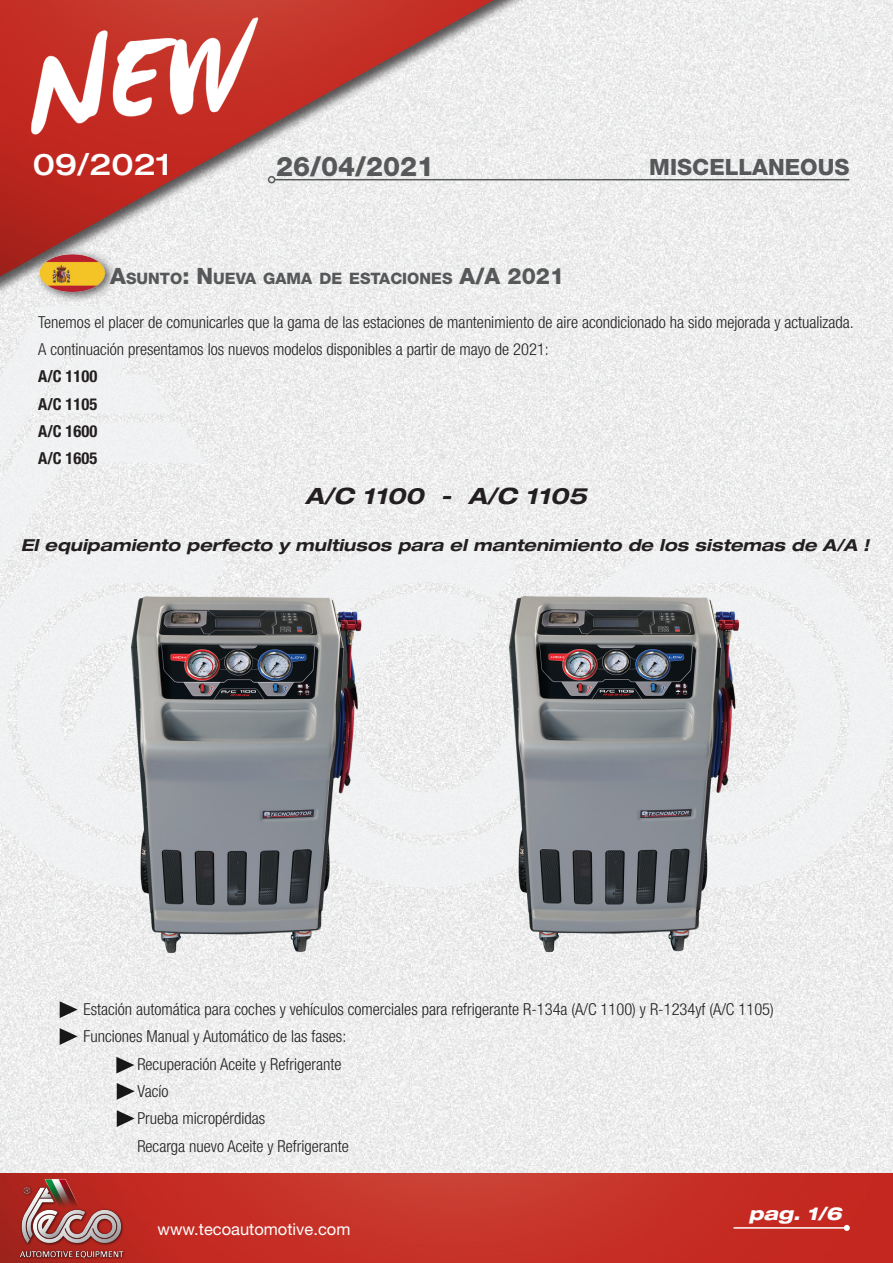
<style>
.page{position:relative;width:893px;height:1263px;background:#fff}
.page>*{position:absolute;margin:0;border:0;box-sizing:border-box;transform-origin:0 0}
.t1{font:500 expanded 30px "Helvetica Neue LT Std";color:#fff}
.t2{font:800 27px "Helvetica Neue LT Std";color:#57585a}
.t3{font:italic 700 expanded 22.5px "Helvetica Neue LT Std";color:#231f20}
.t4{font:800 22.5px "Helvetica Neue LT Std";color:#57585a}
.t5{font:italic 800 expanded 18px "Helvetica Neue LT Std";color:#fff}
.t6{font:300 condensed 16.5px/27.3px "Helvetica Neue LT Std";color:#231f20}
.t7{font:italic 700 expanded 16.5px "Helvetica Neue LT Std";color:#231f20}
.t8{font:700 condensed 16.5px/27.3px "Helvetica Neue LT Std";color:#231f20;text-align:justify}
.t9{font:16.5px "Helvetica Neue LT Std";color:#fff}
.t10{font:800 15.75px "Helvetica Neue LT Std";color:#57585a}
.s1{font-size:22.5px}
</style>
<div class="page">
<img style="left:0;top:888px;width:893px;height:285px">
<img style="left:0;top:1173px;width:893px;height:90px">
<img style="left:18px;top:1176px;width:155px;height:83px">
<hr style="left:733px;top:1227px;width:114px;height:2px;background:#fff">
<svg style="left:844px;top:1225px;width:6px;height:6px"></svg>
<svg style="left:0;top:415px;width:893px;height:473px;fill:#eff0f1"></svg>
<div style="left:0;top:0;width:893px;height:415px;background:#231f20;opacity:.75"></div>
<img style="left:0;top:0;width:494px;height:276px">
<img style="left:15px;top:13px;width:266px;height:141px">
<hr style="left:275px;top:179px;width:574px;height:1px;background:#57585a">
<div style="left:268px;top:176px;width:7px;height:7px;border:2px solid #57585a;border-radius:50%"></div>
<div style="left:34px;top:248px;width:83px;height:55px;background:#231f20;opacity:.75"></div>
<img style="left:39px;top:253px;width:67px;height:39px">
<img style="left:116px;top:585px;width:254px;height:371px">
<img style="left:502px;top:585px;width:243px;height:371px">
<svg style="left:60px;top:1001px;width:18px;height:17px"></svg>
<svg style="left:60px;top:1028px;width:18px;height:17px"></svg>
<svg style="left:116px;top:1057px;width:18px;height:16px"></svg>
<svg style="left:117px;top:1083px;width:18px;height:17px"></svg>
<svg style="left:117px;top:1110px;width:18px;height:17px"></svg>
<h1 class="t1" style="left:33px;top:146px;width:140px">09/2021</h1>
<h2 class="t2" style="left:276px;top:150px;width:160px">26/04/2021</h2>
<p class="t10" style="left:110px;top:269px;width:455px"><span class="s1">A</span>SUNTO<span class="s1">: N</span> UEVA GAMA DE ESTACIONES <span class="s1">A/A 2021</span></p>
<h3 class="t4" style="left:649px;top:154px;width:16px">MISCE</h3>
<h3 class="t4" style="left:725px;top:154px;width:61px">LLANEOUS</h3>
<p class="t6" style="left:38px;top:308px;width:817px">Tenemos el placer de comunicarles que la gama de las estaciones de mantenimiento de aire acondicionado ha sido mejorada y actualizada.<br>A continuación presentamos los nuevos modelos disponibles a partir de mayo de 2021:</p>
<p class="t8" style="left:38px;top:363px;width:61px">A/C 1100<br>A/C 1105<br>A/C 1600<br>A/C 1605</p>
<h3 class="t3" style="left:305px;top:482px;width:283px">A/C 1100 - A/C 1105</h3>
<p class="t7" style="left:21px;top:535px;width:850px">El equipamiento perfecto y multiusos para el mantenimiento de los sistemas de A/A !</p>
<p class="t6" style="left:83px;top:995px;width:692px">Estación automática para coches y vehículos comerciales para refrigerante R-134a (A/C 1100) y R-1234yf (A/C 1105)</p>
<p class="t6" style="left:83px;top:1022px;width:264px">Funciones Manual y Automático de las fases:</p>
<p class="t6" style="left:137px;top:1050px;width:205px">Recuperación Aceite y Refrigerante</p>
<p class="t6" style="left:137px;top:1077px;width:33px">Vacío</p>
<p class="t6" style="left:137px;top:1105px;width:129px">Prueba micropérdidas</p>
<p class="t6" style="left:137px;top:1132px;width:213px">Recarga nuevo Aceite y Refrigerante</p>
<p class="t9" style="left:158px;top:1219px;width:194px">www.tecoautomotive.com</p>
<p class="t5" style="left:749px;top:1202px;width:95px">pag. 1/6</p>
</div>
